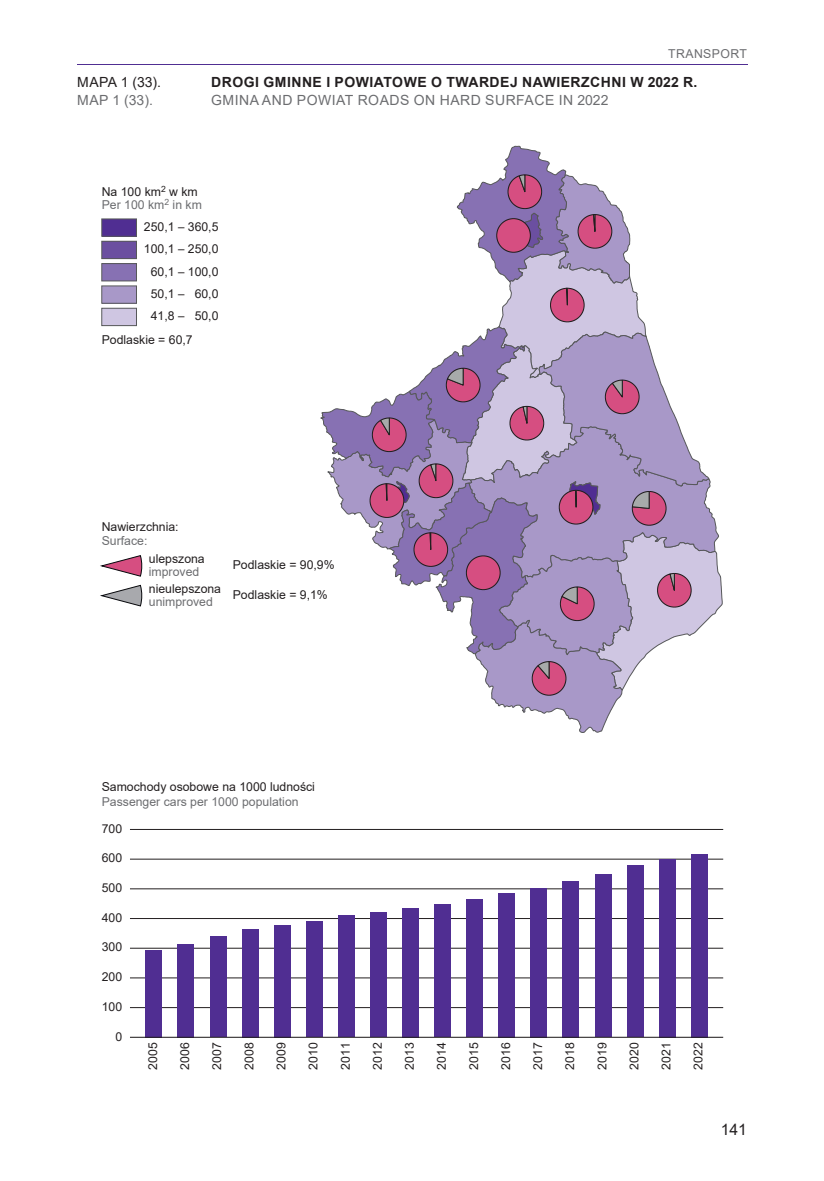
<style>
.page{position:relative;width:824px;height:1181px;background:#fff}
.page>*{position:absolute;margin:0;border:0;box-sizing:border-box;transform-origin:0 0}
.t1{font:15.75px "Arial";color:#231f20}
.Tytuł_wykresu_PL{font:700 14px "Arial";letter-spacing:.035em;color:#231f20}
.Tytuł_wykresu_ANG{font:14px "Arial";letter-spacing:.035em;color:#6c6d70}
.Numer_wykresu_PL{font:14px "Arial";letter-spacing:.02em;color:#231f20}
.Numer_wykresu_ANG{font:14px "Arial";color:#6c6d70}
.t2{font:12.25px/22.4px "Arial";color:#231f20}
.t3{font:12.25px/13.1px "Arial";color:#6c6d70}
.t4{font:12.25px "Arial";letter-spacing:.035em;color:#6c6d70}
.s1{color:#231f20}
.s2{color:#6c6d70}
</style>
<div class="page">
<hr style="left:77px;top:64px;width:670px;height:1px;background:#502e92">
<div style="left:102px;top:219px;width:34px;height:17px;background:#502e92"></div>
<div style="left:101px;top:219px;width:36px;height:17px;border:1px solid #57585a"></div>
<div style="left:102px;top:241px;width:34px;height:18px;background:#6b4fa0"></div>
<div style="left:101px;top:241px;width:36px;height:18px;border:1px solid #57585a"></div>
<div style="left:102px;top:264px;width:34px;height:17px;background:#8771b3"></div>
<div style="left:101px;top:263px;width:36px;height:18px;border:1px solid #57585a"></div>
<div style="left:102px;top:286px;width:34px;height:17px;background:#a898c8"></div>
<div style="left:101px;top:286px;width:36px;height:17px;border:1px solid #57585a"></div>
<div style="left:102px;top:308px;width:34px;height:18px;background:#cfc6e2"></div>
<div style="left:101px;top:308px;width:36px;height:18px;border:1px solid #57585a"></div>
<hr style="left:130px;top:859px;width:593px;height:1px;background:#231f20">
<hr style="left:130px;top:888px;width:593px;height:1px;background:#231f20">
<hr style="left:130px;top:918px;width:593px;height:1px;background:#231f20">
<hr style="left:130px;top:948px;width:593px;height:1px;background:#231f20">
<hr style="left:130px;top:977px;width:593px;height:1px;background:#231f20">
<hr style="left:130px;top:1007px;width:593px;height:1px;background:#231f20">
<div style="left:691px;top:854px;width:16px;height:183px;background:#502e92"></div>
<div style="left:562px;top:881px;width:17px;height:156px;background:#502e92"></div>
<div style="left:530px;top:887px;width:17px;height:150px;background:#502e92"></div>
<div style="left:466px;top:899px;width:17px;height:138px;background:#502e92"></div>
<div style="left:434px;top:904px;width:16px;height:133px;background:#502e92"></div>
<div style="left:402px;top:908px;width:16px;height:129px;background:#502e92"></div>
<div style="left:370px;top:912px;width:16px;height:125px;background:#502e92"></div>
<div style="left:338px;top:915px;width:16px;height:122px;background:#502e92"></div>
<div style="left:306px;top:921px;width:16px;height:116px;background:#502e92"></div>
<div style="left:274px;top:925px;width:16px;height:112px;background:#502e92"></div>
<div style="left:242px;top:929px;width:16px;height:108px;background:#502e92"></div>
<div style="left:210px;top:936px;width:16px;height:101px;background:#502e92"></div>
<div style="left:178px;top:944px;width:16px;height:93px;background:#502e92"></div>
<div style="left:146px;top:949px;width:16px;height:88px;background:#502e92"></div>
<div style="left:498px;top:893px;width:17px;height:144px;background:#502e92"></div>
<svg style="left:101px;top:555px;width:41px;height:22px"></svg>
<svg style="left:101px;top:585px;width:41px;height:21px"></svg>
<div style="left:595px;top:874px;width:16px;height:163px;background:#502e92"></div>
<div style="left:627px;top:865px;width:16px;height:172px;background:#502e92"></div>
<hr style="left:130px;top:829px;width:593px;height:1px;background:#231f20">
<svg style="left:320px;top:146px;width:402px;height:587px"></svg>
<div style="left:659px;top:859px;width:16px;height:178px;background:#502e92"></div>
<hr style="left:130px;top:1036px;width:593px;height:1px;background:#231f20">
<p class="t4" style="left:668px;top:45px;width:80px">TRANSPORT</p>
<p class="Numer_wykresu_PL" style="left:77px;top:73px;width:85px">MAPA 1 (33).</p>
<p class="Tytuł_wykresu_PL" style="left:211px;top:72px;width:487px">DROGI GMINNE I POWIATOWE O TWARDEJ NAWIERZCHNI W 2022 R.</p>
<p class="Numer_wykresu_ANG" style="left:77px;top:90px;width:77px">MAP 1 (33).</p>
<p class="Tytuł_wykresu_ANG" style="left:211px;top:90px;width:399px">GMINA AND POWIAT ROADS ON HARD SURFACE IN 2022</p>
<p class="t3" style="left:102px;top:185px;width:102px"><span class="s1">Na 100 km</span><sup>2</sup> <span class="s1">w km<br></span>Per 100 km<sup>2</sup> in km</p>
<p class="t2" style="left:144px;top:215px;width:76px;text-align:center">250,1 – 360,5<br>100,1 – 250,0<br>60,1 – 100,0<br>50,1 – 60,0</p>
<p class="t2" style="left:102px;top:304px;width:118px;line-height:24.2px;text-indent:49px">41,8 – 50,0<br>Podlaskie = 60,7</p>
<p class="t2" style="left:102px;top:520px;width:78px;line-height:13.1px">Nawierzchnia:<br><span class="s2">Surface:</span></p>
<p class="t2" style="left:149px;top:552px;width:57px;line-height:13.1px">ulepszona <span class="s2">improved</span></p>
<p class="t2" style="left:149px;top:581px;width:74px;line-height:13.1px">nieulepszona <span class="s2">unimproved</span></p>
<p class="t2" style="left:233px;top:553px;width:103px">Podlaskie = 90,9%</p>
<p class="t2" style="left:233px;top:583px;width:96px">Podlaskie = 9,1%</p>
<p class="t2" style="left:102px;top:779px;width:215px;line-height:14.7px">Samochody osobowe na 1000 ludności<br><span class="s2">Passenger cars per 1000 population</span></p>
<p class="t2" style="left:102px;top:817px;width:22px">700</p>
<p class="t2" style="left:102px;top:846px;width:22px">600</p>
<p class="t2" style="left:102px;top:876px;width:22px">500</p>
<p class="t2" style="left:102px;top:906px;width:22px">400</p>
<p class="t2" style="left:102px;top:936px;width:22px">300</p>
<p class="t2" style="left:102px;top:965px;width:22px">200</p>
<p class="t2" style="left:102px;top:995px;width:22px">100</p>
<p class="t2" style="left:115px;top:1025px;width:8px">0</p>
<p class="t2" style="left:141px;top:1069px;width:29px;rotate:-90deg">2005</p>
<p class="t2" style="left:174px;top:1069px;width:29px;rotate:-90deg">2006</p>
<p class="t2" style="left:206px;top:1069px;width:29px;rotate:-90deg">2007</p>
<p class="t2" style="left:238px;top:1069px;width:29px;rotate:-90deg">2008</p>
<p class="t2" style="left:270px;top:1069px;width:29px;rotate:-90deg">2009</p>
<p class="t2" style="left:302px;top:1069px;width:29px;rotate:-90deg">2010</p>
<p class="t2" style="left:334px;top:1069px;width:29px;rotate:-90deg">2011</p>
<p class="t2" style="left:366px;top:1069px;width:29px;rotate:-90deg">2012</p>
<p class="t2" style="left:398px;top:1069px;width:29px;rotate:-90deg">2013</p>
<p class="t2" style="left:430px;top:1069px;width:29px;rotate:-90deg">2014</p>
<p class="t2" style="left:462px;top:1069px;width:29px;rotate:-90deg">2015</p>
<p class="t2" style="left:494px;top:1069px;width:29px;rotate:-90deg">2016</p>
<p class="t2" style="left:526px;top:1069px;width:29px;rotate:-90deg">2017</p>
<p class="t2" style="left:558px;top:1069px;width:29px;rotate:-90deg">2018</p>
<p class="t2" style="left:687px;top:1069px;width:29px;rotate:-90deg">2022</p>
<p class="t2" style="left:590px;top:1069px;width:29px;rotate:-90deg">2019</p>
<p class="t2" style="left:622px;top:1069px;width:29px;rotate:-90deg">2020</p>
<p class="t2" style="left:655px;top:1069px;width:29px;rotate:-90deg">2021</p>
<p class="t1" style="left:720px;top:1119px;width:28px">141</p>
</div>
